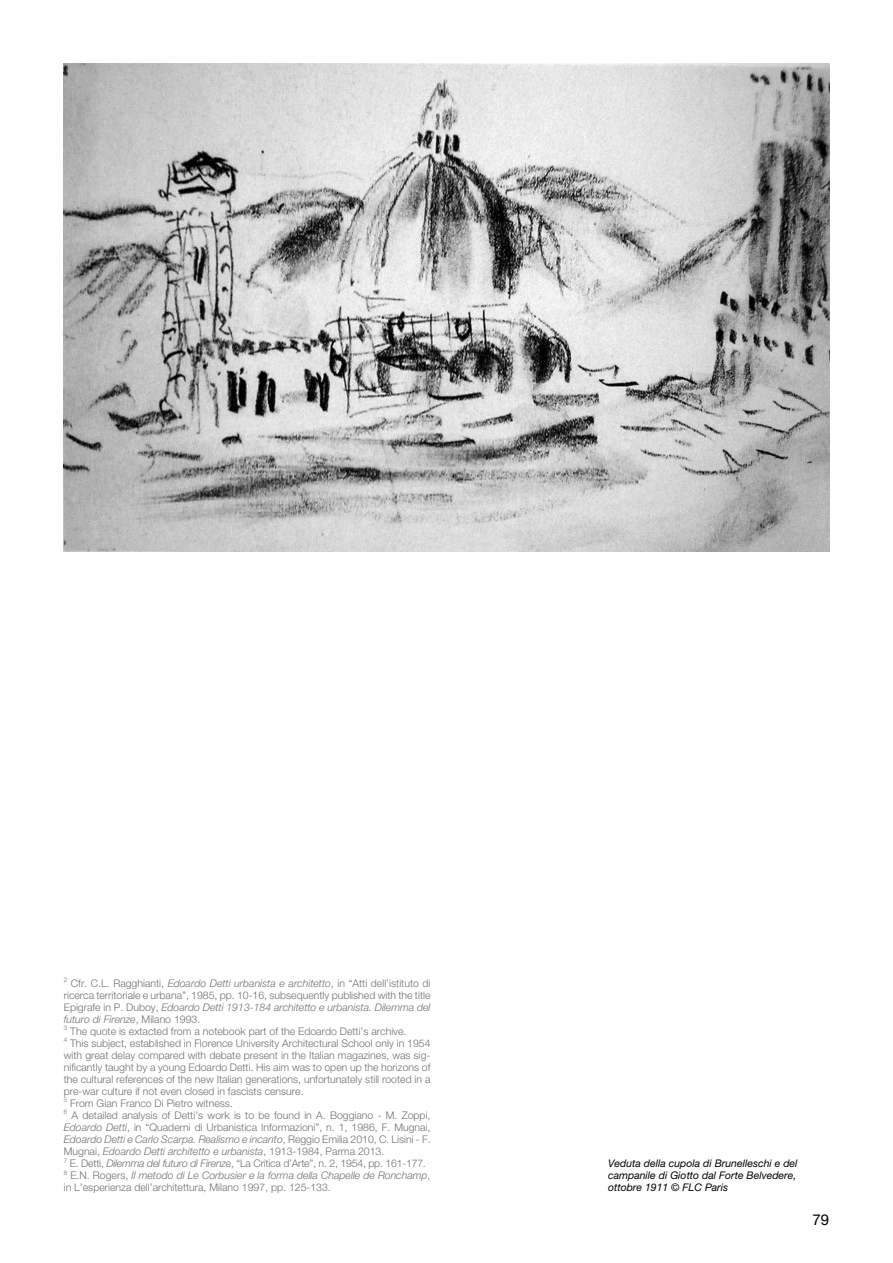
<style>
.page{position:relative;width:893px;height:1263px;background:#fff}
.page>*{position:absolute;margin:0;border:0;box-sizing:border-box;transform-origin:0 0}
.t1{font:15px "Helvetica Neue";color:#000}
.t2{font:300 10.5px/12px "Helvetica Neue";color:#707173}
.t3{font:italic 10.5px/12px "Helvetica Neue";color:#000;text-align:justify}
.s1{font-style:italic}
</style>
<div class="page">
<img style="left:64px;top:64px;width:765px;height:487px">
<p class="t2" style="left:64px;top:977px;width:368px"><sup>2</sup> Cfr. C.L. Ragghianti, <span class="s1">Edoardo Detti urbanista e architetto</span>, in “Atti dell’istituto di ricerca territoriale e urbana”, 1985, pp. 10-16, subsequently published with the title Epigrafe in P. Duboy, <span class="s1">Edoardo Detti 1913-184 architetto e urbanista. Dilemma del futuro di Firenze</span>, Milano 1993.<br><sup>3</sup> The quote is extacted from a notebook part of the Edoardo Detti’s archive.<br><sup>4</sup> This subject, established in Florence University Architectural School only in 1954 with great delay compared with debate present in the Italian magazines, was sig&shy;nificantly taught by a young Edoardo Detti. His aim was to open up the horizons of the cultural references of the new Italian generations, unfortunately still rooted in a pre-war culture if not even closed in fascists censure.<br><sup>5</sup> From Gian Franco Di Pietro witness.<br><sup>6</sup> A detailed analysis of Detti’s work is to be found in A. Boggiano - M. Zoppi, <span class="s1">Edoardo Detti</span>, in “Quaderni di Urbanistica Informazioni”, n. 1, 1986, F. Mugnai, <span class="s1">Edoardo Detti e Carlo Scarpa. Realismo e incanto</span>, Reggio Emilia 2010, C. Lisini - F.<br>Mugnai, <span class="s1">Edoardo Detti architetto e urbanista</span>, 1913-1984, Parma 2013.<br><sup>7</sup> E. Detti, <span class="s1">Dilemma del futuro di Firenze</span>, “La Critica d’Arte”, n. 2, 1954, pp. 161-177.<br><sup>8</sup> E.N. Rogers, <span class="s1">Il metodo di Le Corbusier e la forma della Chapelle de Ronchamp</span>, in L’esperienza dell’architettura, Milano 1997, pp. 125-133.</p>
<p class="t3" style="left:608px;top:1157px;width:191px">Veduta della cupola di Brunelleschi e del campanile di Giotto dal Forte Belvedere, ottobre 1911 © FLC Paris</p>
<h1 class="t1" style="left:812px;top:1210px;width:18px">79</h1>
</div>
